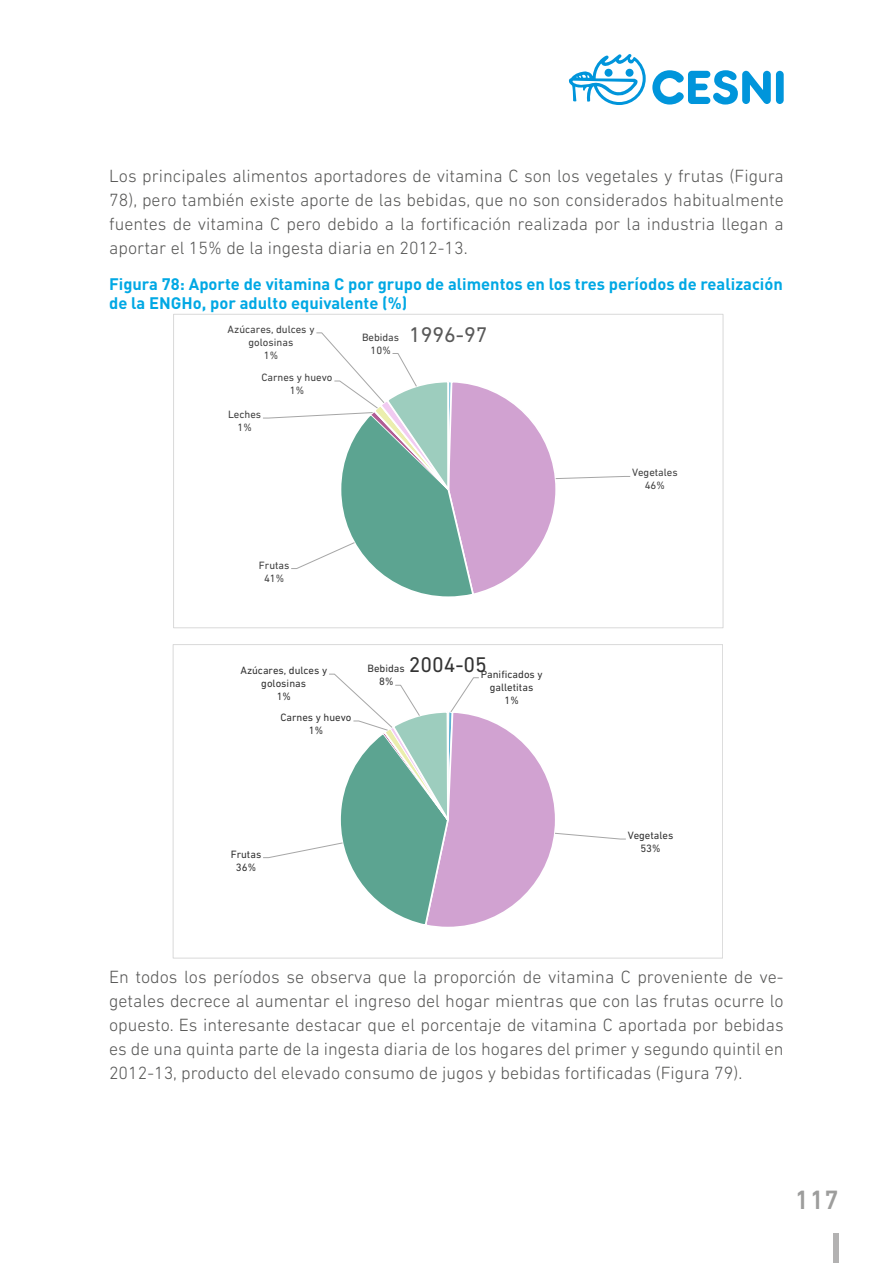
<style>
.page{position:relative;width:893px;height:1263px;background:#fff}
.page>*{position:absolute;margin:0;border:0;box-sizing:border-box;transform-origin:0 0}
.t1{font:500 27px "DIN Next LT Pro";color:#9d9d9c}
.t2{font:21.6px "DIN Next LT Pro";color:#595959}
.t3{font:21.6px "DIN Next LT Pro";color:#333}
.t4{font:300 18px/24px "DIN Next LT Pro";color:#575756;text-align:justify}
.t5{font:700 16.5px/19.8px "DIN Pro";color:#00a8e4}
.t6{font:10.8px/12.9px "DIN Next LT Pro";color:#333;text-align:center}
.t7{font:10.8px/12.9px "DIN Next LT Pro";color:#404040;text-align:center}
</style>
<div class="page">
<div style="left:833px;top:1233px;width:6px;height:30px;background:#b3b2b2"></div>
<svg style="left:652px;top:70px;width:119px;height:35px"></svg>
<div style="left:776px;top:71px;width:8px;height:33px;background:#0095db;border-radius:4px"></div>
<svg style="left:568px;top:54px;width:78px;height:51px"></svg>
<div style="left:605px;top:69px;width:7px;height:8px;background:#0095db;border-radius:50%"></div>
<div style="left:626px;top:69px;width:7px;height:8px;background:#0095db;border-radius:50%"></div>
<svg style="left:263px;top:332px;width:368px;height:265px"></svg>
<svg style="left:263px;top:673px;width:363px;height:254px"></svg>
<p class="t4" style="left:109px;top:164px;width:676px">Los principales alimentos aportadores de vitamina C son los vegetales y frutas (Figura 78), pero también existe aporte de las bebidas, que no son considerados habitualmente fuentes de vitamina C pero debido a la fortificación realizada por la industria llegan a aportar el 15% de la ingesta diaria en 2012-13.</p>
<p class="t5" style="left:109px;top:273px;width:675px">Figura 78: Aporte de vitamina C por grupo de alimentos en los tres períodos de realización de la ENGHo, por adulto equivalente (%)</p>
<p class="t7" style="left:228px;top:323px;width:88px">Azúcares, dulces y golosinas<br>1%</p>
<p class="t7" style="left:362px;top:330px;width:39px">Bebidas<br>10%</p>
<p class="t2" style="left:409px;top:322px;width:80px">1996-97</p>
<p class="t7" style="left:261px;top:371px;width:73px">Carnes y huevo<br>1%</p>
<p class="t7" style="left:228px;top:408px;width:34px">Leches<br>1%</p>
<p class="t7" style="left:259px;top:558px;width:32px">Frutas<br>41%</p>
<p class="t3" style="left:409px;top:652px;width:80px">2004-05</p>
<p class="t6" style="left:240px;top:664px;width:88px">Azúcares, dulces y golosinas<br>1%</p>
<p class="t6" style="left:368px;top:662px;width:39px">Bebidas<br>8%</p>
<p class="t6" style="left:481px;top:667px;width:63px">Panificados y galletitas<br>1%</p>
<p class="t6" style="left:280px;top:711px;width:73px">Carnes y huevo<br>1%</p>
<p class="t6" style="left:231px;top:847px;width:32px">Frutas<br>36%</p>
<p class="t7" style="left:632px;top:466px;width:47px">Vegetales<br>46%</p>
<p class="t6" style="left:628px;top:829px;width:47px">Vegetales<br>53%</p>
<p class="t4" style="left:109px;top:965px;width:676px">En todos los períodos se observa que la proporción de vitamina C proveniente de ve&shy;getales decrece al aumentar el ingreso del hogar mientras que con las frutas ocurre lo opuesto. Es interesante destacar que el porcentaje de vitamina C aportada por bebidas es de una quinta parte de la ingesta diaria de los hogares del primer y segundo quintil en 2012-13, producto del elevado consumo de jugos y bebidas fortificadas (Figura 79).</p>
<h1 class="t1" style="left:794px;top:1184px;width:46px">117</h1>
</div>
